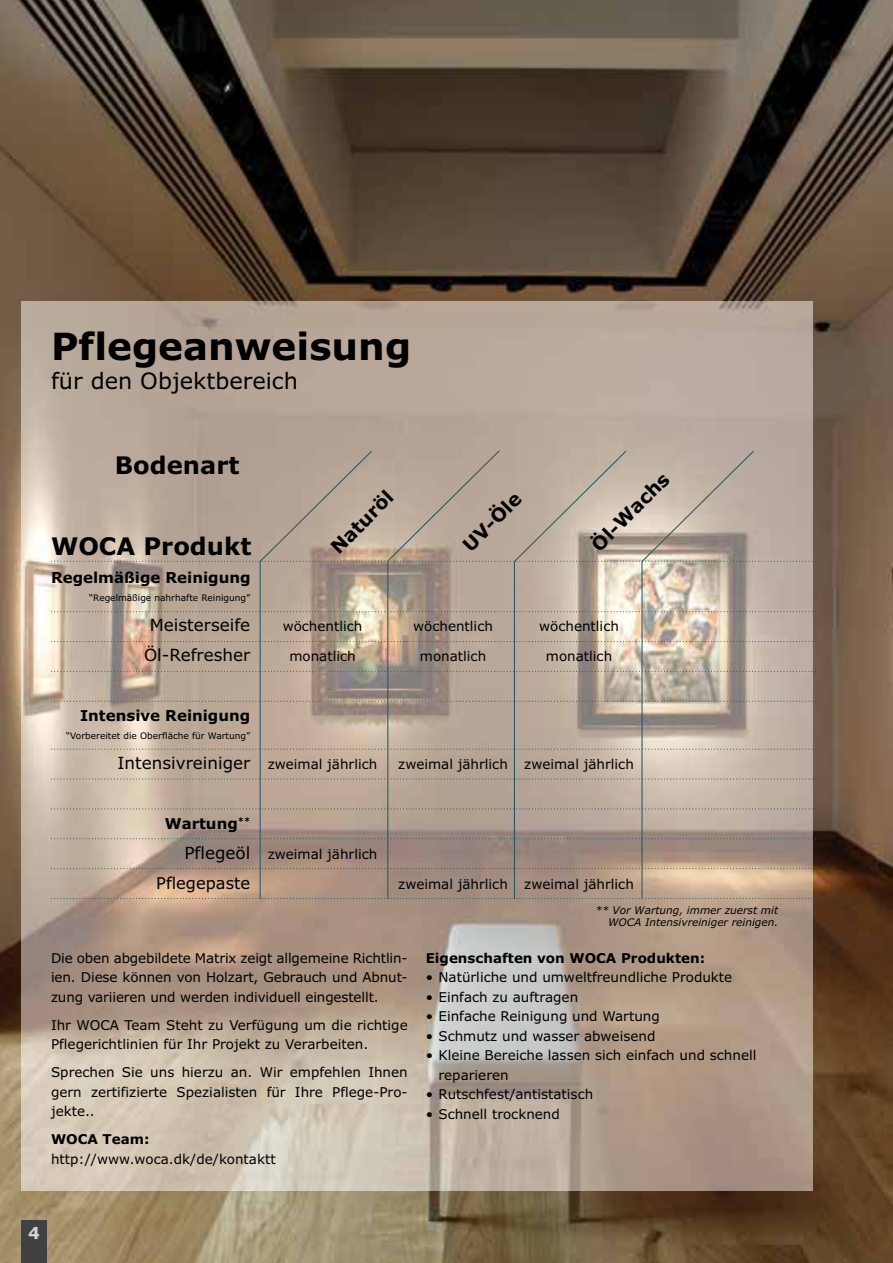
<style>
.page{position:relative;width:893px;height:1263px;background:#fff}
.page>*{position:absolute;margin:0;border:0;box-sizing:border-box;transform-origin:0 0}
.t1{font:700 37.5px "Verdana";color:#000}
.t2{font:700 24.15px "Verdana";color:#000}
.t3{font:22.5px "Verdana";color:#000}
.t4{font:700 18.9px "Verdana";color:#000}
.t5{font:16.8px "Verdana";color:#000}
.t6{font:700 16.5px "Verdana";color:#d5d7d8}
.t7{font:16.2px "Verdana";color:#000}
.t8{font:700 15px "Verdana";color:#000}
.t9{font:13.5px/19.5px "Verdana";color:#000;text-align:justify}
.t10{font:700 13.5px "Verdana";color:#000}
.t11{font:italic 10.5px/12px "Verdana";color:#000;text-align:right}
.t12{font:9px "Verdana";color:#000}
.s1{font-size:13.5px}
.s2{font-size:16.8px}
</style>
<div class="page">
<img style="left:0;top:0;width:893px;height:1263px">
<img style="left:21px;top:302px;width:791px;height:889px">
<div style="left:21px;top:1220px;width:26px;height:43px;background:#414042"></div>
<svg style="left:51px;top:561px;width:765px;height:1px"></svg>
<svg style="left:260px;top:451px;width:112px;height:447px;background:#b29f90"></svg>
<svg style="left:51px;top:611px;width:765px;height:1px"></svg>
<svg style="left:51px;top:641px;width:765px;height:1px"></svg>
<svg style="left:51px;top:671px;width:765px;height:1px"></svg>
<svg style="left:51px;top:701px;width:765px;height:1px"></svg>
<svg style="left:51px;top:749px;width:765px;height:1px"></svg>
<svg style="left:51px;top:778px;width:765px;height:1px"></svg>
<svg style="left:51px;top:808px;width:765px;height:1px"></svg>
<svg style="left:51px;top:838px;width:765px;height:1px"></svg>
<svg style="left:51px;top:868px;width:765px;height:1px"></svg>
<svg style="left:51px;top:898px;width:765px;height:1px"></svg>
<svg style="left:641px;top:451px;width:113px;height:448px;background:#c0b1a2"></svg>
<svg style="left:387px;top:450px;width:113px;height:449px;background:#ac9b8e"></svg>
<svg style="left:514px;top:451px;width:112px;height:448px;background:#b4a79a"></svg>
<h1 class="t1" style="left:51px;top:323px;width:362px">Pflegeanweisung</h1>
<h3 class="t3" style="left:51px;top:366px;width:248px">für den Objektbereich</h3>
<h2 class="t2" style="left:115px;top:450px;width:126px">Bodenart</h2>
<h2 class="t2" style="left:51px;top:530px;width:202px">WOCA Produkt</h2>
<h3 class="t4" style="left:325px;top:541px;width:81px;rotate:-45deg">Naturöl</h3>
<h3 class="t4" style="left:457px;top:539px;width:75px;rotate:-45deg">UV-Öle</h3>
<h3 class="t4" style="left:586px;top:539px;width:103px;rotate:-45deg">Öl-Wachs</h3>
<p class="t8" style="left:51px;top:568px;width:201px">Regelmäßige Reinigung</p>
<p class="t12" style="left:89px;top:592px;width:163px">“Regelmäßige nahrhafte Reinigung”</p>
<p class="t5" style="left:150px;top:614px;width:102px">Meisterseife</p>
<p class="t9" style="left:283px;top:616px;width:81px">wöchentlich</p>
<p class="t9" style="left:413px;top:616px;width:81px">wöchentlich</p>
<p class="t9" style="left:539px;top:616px;width:81px">wöchentlich</p>
<p class="t5" style="left:144px;top:644px;width:108px">Öl-Refresher</p>
<p class="t9" style="left:289px;top:646px;width:68px">monatlich</p>
<p class="t9" style="left:420px;top:646px;width:68px">monatlich</p>
<p class="t9" style="left:546px;top:646px;width:68px">monatlich</p>
<p class="t8" style="left:80px;top:706px;width:172px">Intensive Reinigung</p>
<p class="t12" style="left:66px;top:730px;width:186px">“Vorbereitet die Oberfläche für Wartung”</p>
<p class="t5" style="left:118px;top:752px;width:261px">Intensivreiniger <span class="s1">zweimal jährlich</span></p>
<p class="t9" style="left:398px;top:754px;width:237px">zweimal jährlich zweimal jährlich</p>
<p class="t8" style="left:165px;top:814px;width:87px">Wartung<sup>**</sup></p>
<p class="t9" style="left:184px;top:844px;width:194px"><span class="s2">Pflegeöl</span> zweimal jährlich</p>
<p class="t7" style="left:156px;top:873px;width:95px">Pflegepaste</p>
<p class="t9" style="left:398px;top:874px;width:237px">zweimal jährlich zweimal jährlich</p>
<p class="t9" style="left:51px;top:948px;width:358px">Die oben abgebildete Matrix zeigt allgemeine Richtlin&shy;ien. Diese können von Holzart, Gebrauch und Abnut&shy;zung variieren und werden individuell eingestellt.</p>
<p class="t9" style="left:51px;top:1015px;width:358px">Ihr WOCA Team Steht zu Verfügung um die richtige<br>Pflegerichtlinien für Ihr Projekt zu Verarbeiten.</p>
<p class="t9" style="left:51px;top:1062px;width:358px">Sprechen Sie uns hierzu an. Wir empfehlen Ihnen gern zertifizierte Spezialisten für Ihre Pflege-Pro&shy;jekte..</p>
<p class="t10" style="left:51px;top:1131px;width:100px">WOCA Team:</p>
<p class="t9" style="left:51px;top:1149px;width:226px">http://www.woca.dk/de/kontaktt</p>
<p class="t11" style="left:595px;top:904px;width:184px">** Vor Wartung, immer zuerst mit<br>WOCA Intensivreiniger reinigen.</p>
<p class="t10" style="left:426px;top:949px;width:281px">Eigenschaften von WOCA Produkten:</p>
<p class="t9" style="left:426px;top:967px;width:308px">• Natürliche und umweltfreundliche Produkte</p>
<p class="t9" style="left:426px;top:987px;width:154px">• Einfach zu auftragen</p>
<p class="t9" style="left:426px;top:1006px;width:236px">• Einfache Reinigung und Wartung</p>
<p class="t9" style="left:426px;top:1026px;width:231px">• Schmutz und wasser abweisend</p>
<p class="t9" style="left:438px;top:1045px;width:319px;text-indent:-13px">• Kleine Bereiche lassen sich einfach und schnell reparieren</p>
<p class="t9" style="left:426px;top:1084px;width:169px">• Rutschfest/antistatisch</p>
<p class="t9" style="left:426px;top:1104px;width:136px">• Schnell trocknend</p>
<p class="t6" style="left:28px;top:1223px;width:13px">4</p>
</div>
